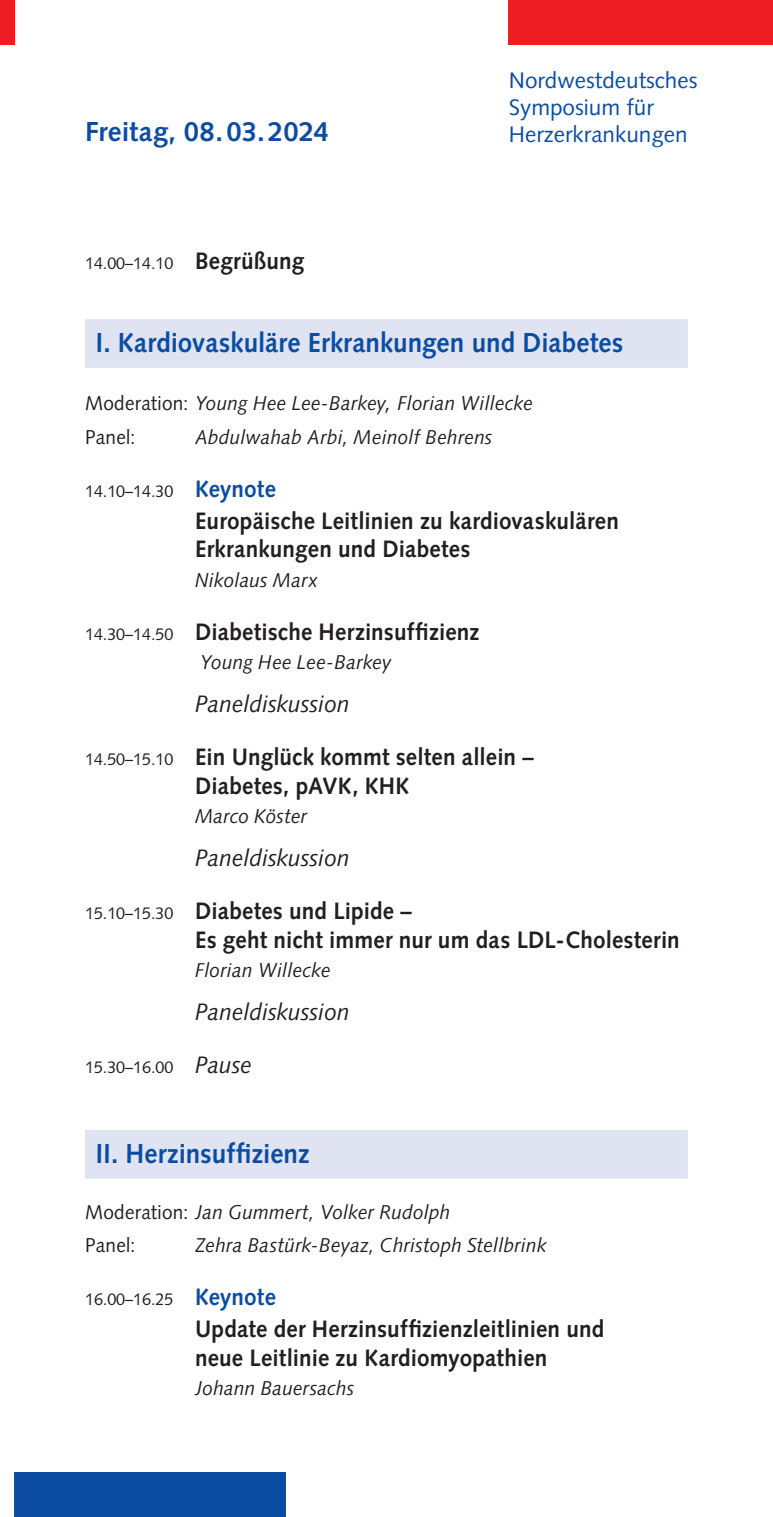
<style>
.page{position:relative;width:773px;height:1517px;background:#fff}
.page>*{position:absolute;margin:0;border:0;box-sizing:border-box;transform-origin:0 0}
.t1{font:700 27.5px "Syntax LT Std";color:#0d4da1;scale:.95 1}
.t2{font:700 27.5px "Syntax LT Std";color:#0d4da1}
.t3{font:700 23.75px/28.5px "Syntax LT Std";letter-spacing:.005em;color:#231f20;scale:.95 1}
.t4{font:italic 23.75px "Syntax LT Std";color:#231f20;scale:.95 1}
.t5{font:22.5px/27px "Syntax LT Std";color:#0d4da1}
.t6{font:italic 20px/33.2px "Syntax LT Std";letter-spacing:.01em;color:#231f20;scale:.95 1}
.t7{font:17px "Syntax LT Std";color:#231f20;scale:.95 1}
.s1{font-weight:700;font-size:23.75px}
.s2{font-style:normal}
.s3{font-size:22px}
.s4{font-weight:700;font-size:23.75px;color:#0d4da1}
.s5{font-weight:400;font-size:17px}
.s6{font-style:italic;font-size:23.75px}
</style>
<div class="page">
<div style="left:85px;top:319px;width:602px;height:49px;background:#e0e4f2"></div>
<div style="left:85px;top:1130px;width:602px;height:48px;background:#e0e4f2"></div>
<div style="left:14px;top:1472px;width:271px;height:45px;background:#0d4da1"></div>
<div style="left:508px;top:0;width:264px;height:44px;background:#ee1d23"></div>
<div style="left:0;top:0;width:14px;height:44px;background:#ee1d23"></div>
<p class="t2" style="left:85px;top:116px;width:245px">Freitag, 08.03.2024</p>
<p class="t7" style="left:85px;top:253px;width:232px">14.00–14.10 <span class="s1">Begrüßung</span></p>
<p class="t5" style="left:508px;top:67px;width:190px">Nordwestdeutsches<br>Symposium für<br>Herzerkrankungen</p>
<p class="t1" style="left:96px;top:327px;width:556px">I. Kardiovaskuläre Erkrankungen und Diabetes</p>
<p class="t6" style="left:85px;top:387px;width:473px"><span class="s2">Moderation:</span> Young Hee Lee-Barkey<span class="s3">,</span> Florian Willecke<br><span class="s2">Panel:</span></p>
<p class="t6" style="left:195px;top:420px;width:314px">Abdulwahab Arbi, Meinolf Behrens</p>
<p class="t7" style="left:85px;top:481px;width:202px">14.10–14.30 <span class="s4">Keynote</span></p>
<p class="t3" style="left:195px;top:507px;width:447px">Europäische Leitlinien zu kardiovaskulären<br>Erkrankungen und Diabetes</p>
<p class="t6" style="left:195px;top:563px;width:131px">Nikolaus Marx</p>
<p class="t3" style="left:85px;top:618px;width:417px"><span class="s5">14.30–14.50</span> Diabetische Herzinsuffizienz</p>
<p class="t6" style="left:200px;top:646px;width:203px">Young Hee Lee-Barkey</p>
<p class="t4" style="left:195px;top:690px;width:164px">Paneldiskussion</p>
<p class="t3" style="left:195px;top:743px;width:358px;text-indent:-110px"><span class="s5">14.50–15.10</span> Ein Unglück kommt selten allein –<br>Diabetes, pAVK, KHK</p>
<p class="t6" style="left:195px;top:799px;width:120px">Marco Köster</p>
<p class="t4" style="left:195px;top:844px;width:164px">Paneldiskussion</p>
<p class="t3" style="left:195px;top:897px;width:511px;text-indent:-110px"><span class="s5">15.10–15.30</span> Diabetes und Lipide –<br>Es geht nicht immer nur um das LDL-Cholesterin</p>
<p class="t6" style="left:195px;top:953px;width:144px">Florian Willecke</p>
<p class="t4" style="left:195px;top:997px;width:164px">Paneldiskussion</p>
<p class="t7" style="left:85px;top:1057px;width:177px">15.30–16.00 <span class="s6">Pause</span></p>
<p class="t1" style="left:96px;top:1137px;width:227px">II. Herzinsuffizienz</p>
<p class="t6" style="left:85px;top:1195px;width:386px"><span class="s2">Moderation:</span> Jan Gummert, Volker Rudolph<br><span class="s2">Panel:</span></p>
<p class="t6" style="left:195px;top:1228px;width:371px">Zehra Bastürk-Beyaz, Christoph Stellbrink</p>
<p class="t7" style="left:85px;top:1289px;width:202px">16.00–16.25 <span class="s4">Keynote</span></p>
<p class="t3" style="left:195px;top:1315px;width:432px">Update der Herzinsuffizienzleitlinien und neue Leitlinie zu Kardiomyopathien</p>
<p class="t6" style="left:195px;top:1371px;width:169px">Johann Bauersachs</p>
</div>
